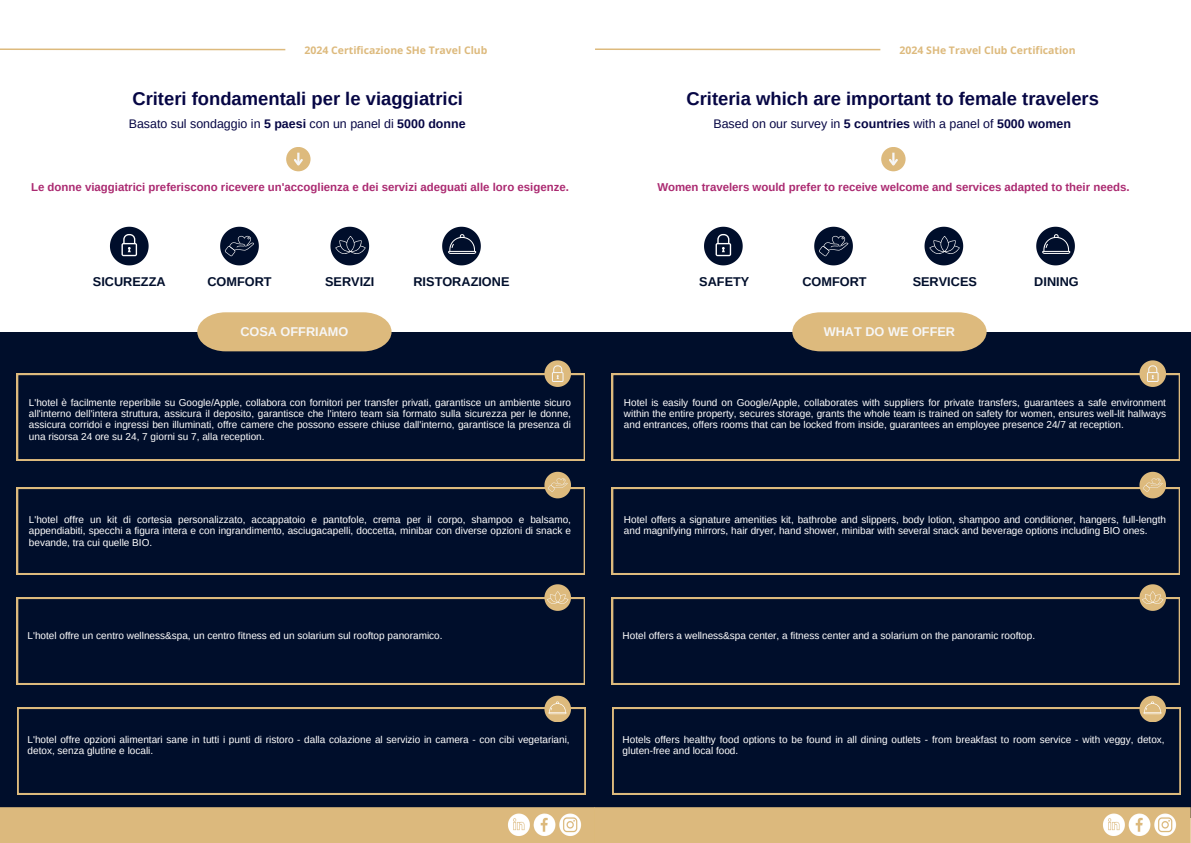
<style>
.page{position:relative;width:1191px;height:843px;background:#fff}
.page>*{position:absolute;margin:0;border:0;box-sizing:border-box;transform-origin:0 0}
.t1{font:700 18.4px "Arimo";color:#060644}
.t2{font:700 12.7px "Arimo";color:#000e2b}
.t3{font:700 12.7px "Arimo";color:#f6f6f6}
.t4{font:12.4px "Arimo";color:#060644}
.t5{font:700 11.4px "Arimo";color:#ab2a71}
.t6{font:700 10.5px "Open Sans Hebrew";color:#ddba7d}
.t7{font:10px/11.2px "Arimo";color:#fff;text-align:justify}
.s1{font-weight:700}
</style>
<div class="page">
<svg style="left:0;top:48px;width:286px;height:3px"></svg>
<div style="left:286px;top:147px;width:24px;height:24px;background:#ddba7d;border-radius:50%"></div>
<svg style="left:294px;top:153px;width:9px;height:13px"></svg>
<div style="left:0;top:332px;width:595px;height:485px;background:#000e2b"></div>
<img style="left:0;top:807px;width:587px;height:35px">
<svg style="left:197px;top:312px;width:194px;height:39px;background:#d7b77f"></svg>
<svg style="left:17px;top:373px;width:568px;height:87px"></svg>
<svg style="left:17px;top:487px;width:568px;height:87px"></svg>
<svg style="left:17px;top:597px;width:568px;height:87px"></svg>
<svg style="left:17px;top:707px;width:568px;height:87px"></svg>
<svg style="left:544px;top:360px;width:26px;height:26px"></svg>
<svg style="left:544px;top:471px;width:26px;height:27px"></svg>
<svg style="left:544px;top:584px;width:26px;height:26px"></svg>
<svg style="left:544px;top:695px;width:26px;height:26px"></svg>
<svg style="left:595px;top:48px;width:286px;height:3px"></svg>
<div style="left:881px;top:147px;width:24px;height:24px;background:#ddba7d;border-radius:50%"></div>
<svg style="left:889px;top:153px;width:9px;height:13px"></svg>
<div style="left:595px;top:332px;width:595px;height:485px;background:#000e2b"></div>
<img style="left:587px;top:807px;width:603px;height:35px">
<svg style="left:792px;top:312px;width:194px;height:39px;background:#d7b77f"></svg>
<svg style="left:611px;top:373px;width:568px;height:87px"></svg>
<svg style="left:611px;top:487px;width:568px;height:87px"></svg>
<svg style="left:611px;top:597px;width:568px;height:87px"></svg>
<svg style="left:612px;top:707px;width:568px;height:87px"></svg>
<svg style="left:1139px;top:360px;width:26px;height:26px"></svg>
<svg style="left:1139px;top:471px;width:26px;height:27px"></svg>
<svg style="left:1139px;top:584px;width:26px;height:26px"></svg>
<svg style="left:1139px;top:695px;width:26px;height:26px"></svg>
<svg style="left:110px;top:227px;width:39px;height:38px"></svg>
<svg style="left:220px;top:227px;width:39px;height:38px"></svg>
<svg style="left:330px;top:227px;width:39px;height:38px"></svg>
<svg style="left:442px;top:227px;width:39px;height:38px"></svg>
<svg style="left:704px;top:227px;width:38px;height:38px"></svg>
<svg style="left:814px;top:227px;width:38px;height:38px"></svg>
<svg style="left:924px;top:227px;width:39px;height:38px"></svg>
<svg style="left:1036px;top:227px;width:38px;height:38px"></svg>
<p class="t6" style="left:304px;top:42px;width:184px">2024 Certificazione SHe Travel Club</p>
<p class="t6" style="left:899px;top:42px;width:177px">2024 SHe Travel Club Certification</p>
<h2 class="t1" style="left:132px;top:88px;width:332px">Criteri fondamentali per le viaggiatrici</h2>
<h4 class="t1" style="left:686px;top:88px;width:414px">Criteria which are important to female travelers</h4>
<h2 class="t4" style="left:129px;top:117px;width:338px">Basato sul sondaggio in <span class="s1">5 paesi</span> con un panel di <span class="s1">5000 donne</span></h2>
<h1 class="t4" style="left:713px;top:117px;width:359px">Based on our survey in <span class="s1">5 countries</span> with a panel of <span class="s1">5000 women</span></h1>
<h2 class="t5" style="left:31px;top:180px;width:539px">Le donne viaggiatrici preferiscono ricevere un'accoglienza e dei servizi adeguati alle loro esigenze.</h2>
<h3 class="t5" style="left:657px;top:180px;width:473px">Women travelers would prefer to receive welcome and services adapted to their needs.</h3>
<p class="t2" style="left:93px;top:274px;width:74px">SICUREZZA</p>
<h2 class="t2" style="left:207px;top:274px;width:66px">COMFORT</h2>
<p class="t2" style="left:325px;top:274px;width:51px">SERVIZI</p>
<p class="t2" style="left:413px;top:274px;width:97px">RISTORAZIONE</p>
<h4 class="t2" style="left:699px;top:274px;width:52px">SAFETY</h4>
<h1 class="t2" style="left:802px;top:274px;width:66px">COMFORT</h1>
<h3 class="t2" style="left:912px;top:274px;width:66px">SERVICES</h3>
<h4 class="t2" style="left:1034px;top:274px;width:46px">DINING</h4>
<p class="t3" style="left:240px;top:324px;width:109px">COSA OFFRIAMO</p>
<p class="t3" style="left:823px;top:324px;width:133px">WHAT DO WE OFFER</p>
<p class="t7" style="left:29px;top:397px;width:543px">L'hotel è facilmente reperibile su Google/Apple, collabora con fornitori per transfer privati, garantisce un ambiente sicuro all'interno dell'intera struttura, assicura il deposito, garantisce che l'intero team sia formato sulla sicurezza per le donne, assicura corridoi e ingressi ben illuminati, offre camere che possono essere chiuse dall'interno, garantisce la presenza di una risorsa 24 ore su 24, 7 giorni su 7, alla reception.</p>
<p class="t7" style="left:624px;top:397px;width:543px">Hotel is easily found on Google/Apple, collaborates with suppliers for private transfers, guarantees a safe environment within the entire property, secures storage, grants the whole team is trained on safety for women, ensures well-lit hallways and entrances, offers rooms that can be locked from inside, guarantees an employee presence 24/7 at reception.</p>
<p class="t7" style="left:29px;top:514px;width:543px">L'hotel offre un kit di cortesia personalizzato, accappatoio e pantofole, crema per il corpo, shampoo e balsamo, appendiabiti, specchi a figura intera e con ingrandimento, asciugacapelli, doccetta, minibar con diverse opzioni di snack e bevande, tra cui quelle BIO.</p>
<p class="t7" style="left:624px;top:514px;width:543px">Hotel offers a signature amenities kit, bathrobe and slippers, body lotion, shampoo and conditioner, hangers, full-length and magnifying mirrors, hair dryer, hand shower, minibar with several snack and beverage options including BIO ones.</p>
<p class="t7" style="left:28px;top:629px;width:416px">L'hotel offre un centro wellness&amp;spa, un centro fitness ed un solarium sul rooftop panoramico.</p>
<p class="t7" style="left:622px;top:629px;width:414px">Hotel offers a wellness&amp;spa center, a fitness center and a solarium on the panoramic rooftop.</p>
<p class="t7" style="left:28px;top:733px;width:543px">L'hotel offre opzioni alimentari sane in tutti i punti di ristoro - dalla colazione al servizio in camera - con cibi vegetariani, detox, senza glutine e locali.</p>
<p class="t7" style="left:622px;top:733px;width:543px">Hotels offers healthy food options to be found in all dining outlets - from breakfast to room service - with veggy, detox, gluten-free and local food.</p>
</div>
